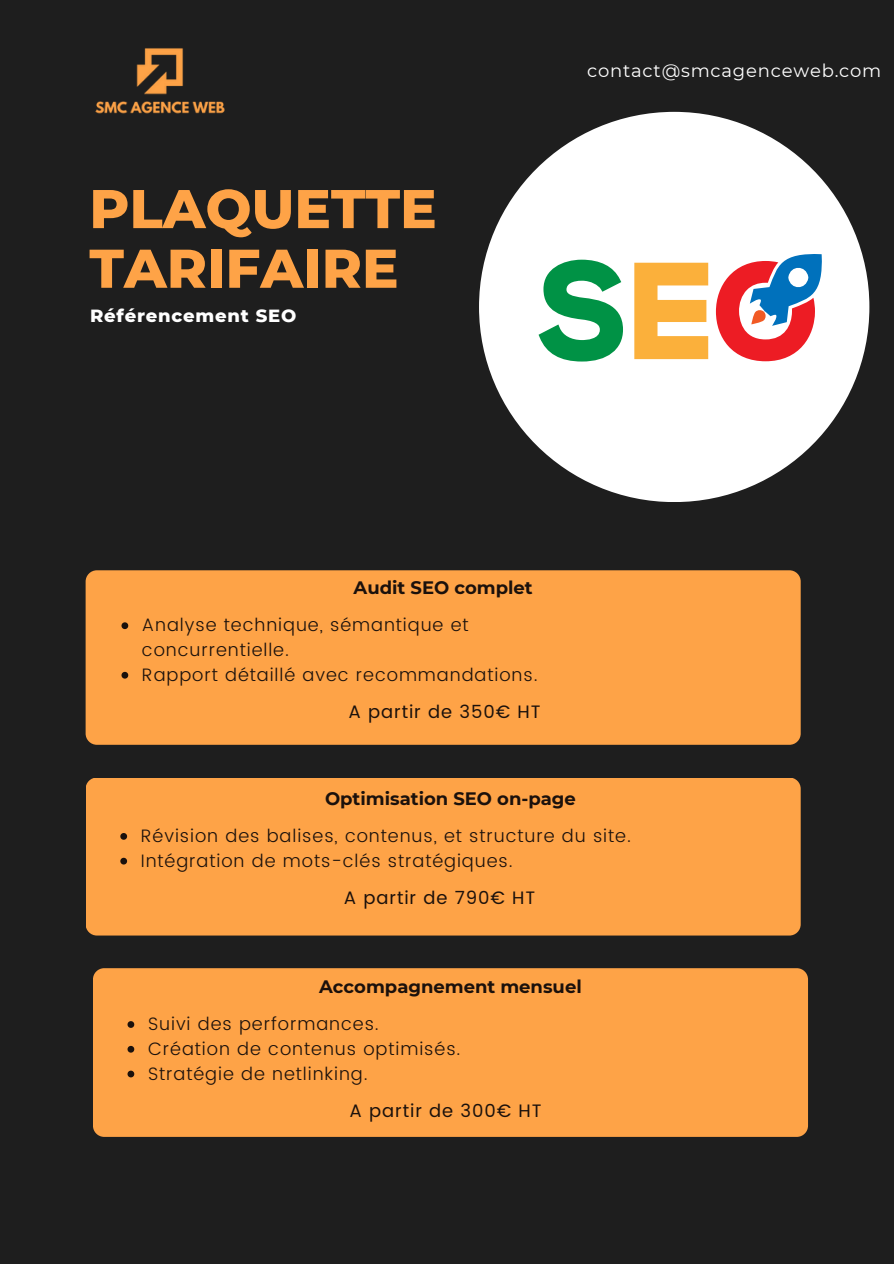
<style>
.page{position:relative;width:894px;height:1264px;background:#fff}
.page>*{position:absolute;margin:0;border:0;box-sizing:border-box;transform-origin:0 0}
.t1{font:800 54.45px/59.7px "Montserrat";color:#fea347}
.t2{font:300 18px/24.8px "Poppins";letter-spacing:.05em;color:#1b110c}
.t3{font:700 18px "Montserrat";color:#1b110c}
.t4{font:18px "Poppins";letter-spacing:.05em;color:#1b110c}
.t5{font:18px "Montserrat";letter-spacing:.045em;color:#fff}
.t6{font:800 18px "Montserrat";letter-spacing:.045em;color:#fff}
</style>
<div class="page">
<div style="left:0;top:0;width:893px;height:1263px;background:#1e1e1e"></div>
<div style="left:479px;top:112px;width:390px;height:390px;background:#fff;border-radius:50%"></div>
<img style="left:95px;top:48px;width:130px;height:66px">
<div style="left:86px;top:570px;width:714px;height:174px;background:#fea347;border-radius:11px"></div>
<div style="left:86px;top:777px;width:714px;height:158px;background:#fea347;border-radius:11px"></div>
<svg style="left:538px;top:260px;width:85px;height:101px"></svg>
<svg style="left:634px;top:263px;width:74px;height:96px"></svg>
<svg style="left:715px;top:254px;width:107px;height:107px"></svg>
<div style="left:93px;top:968px;width:714px;height:168px;background:#fea347;border-radius:11px"></div>
<svg style="left:127px;top:1021px;width:7px;height:6px"></svg>
<svg style="left:127px;top:1045px;width:7px;height:7px"></svg>
<svg style="left:127px;top:1070px;width:7px;height:7px"></svg>
<svg style="left:120px;top:833px;width:7px;height:6px"></svg>
<svg style="left:120px;top:857px;width:7px;height:7px"></svg>
<svg style="left:121px;top:622px;width:7px;height:7px"></svg>
<svg style="left:121px;top:672px;width:7px;height:6px"></svg>
<p class="t1" style="left:89px;top:179px;width:349px">PLAQUETTE<br>TARIFAIRE</p>
<p class="t6" style="left:90px;top:304px;width:208px">Référencement SEO</p>
<p class="t5" style="left:587px;top:60px;width:296px">contact@smcagenceweb.com</p>
<p class="t3" style="left:353px;top:576px;width:180px">Audit SEO complet</p>
<p class="t2" style="left:142px;top:612px;width:328px">Analyse technique, sémantique et concurrentielle.</p>
<p class="t2" style="left:142px;top:662px;width:397px">Rapport détaillé avec recommandations.</p>
<h2 class="t4" style="left:348px;top:701px;width:193px">A partir de 350€ HT</h2>
<p class="t3" style="left:325px;top:787px;width:252px">Optimisation SEO on-page</p>
<p class="t2" style="left:141px;top:823px;width:491px">Révision des balises, contenus, et structure du site.</p>
<p class="t2" style="left:141px;top:848px;width:373px">Intégration de mots-clés stratégiques.</p>
<h2 class="t4" style="left:343px;top:887px;width:193px">A partir de 790€ HT</h2>
<h1 class="t3" style="left:319px;top:975px;width:264px">Accompagnement mensuel</h1>
<h2 class="t2" style="left:148px;top:1011px;width:232px">Suivi des performances.</h2>
<p class="t2" style="left:148px;top:1036px;width:314px">Création de contenus optimisés.</p>
<p class="t2" style="left:148px;top:1061px;width:221px">Stratégie de netlinking.</p>
<h2 class="t4" style="left:349px;top:1099px;width:194px">A partir de 300€ HT</h2>
</div>
